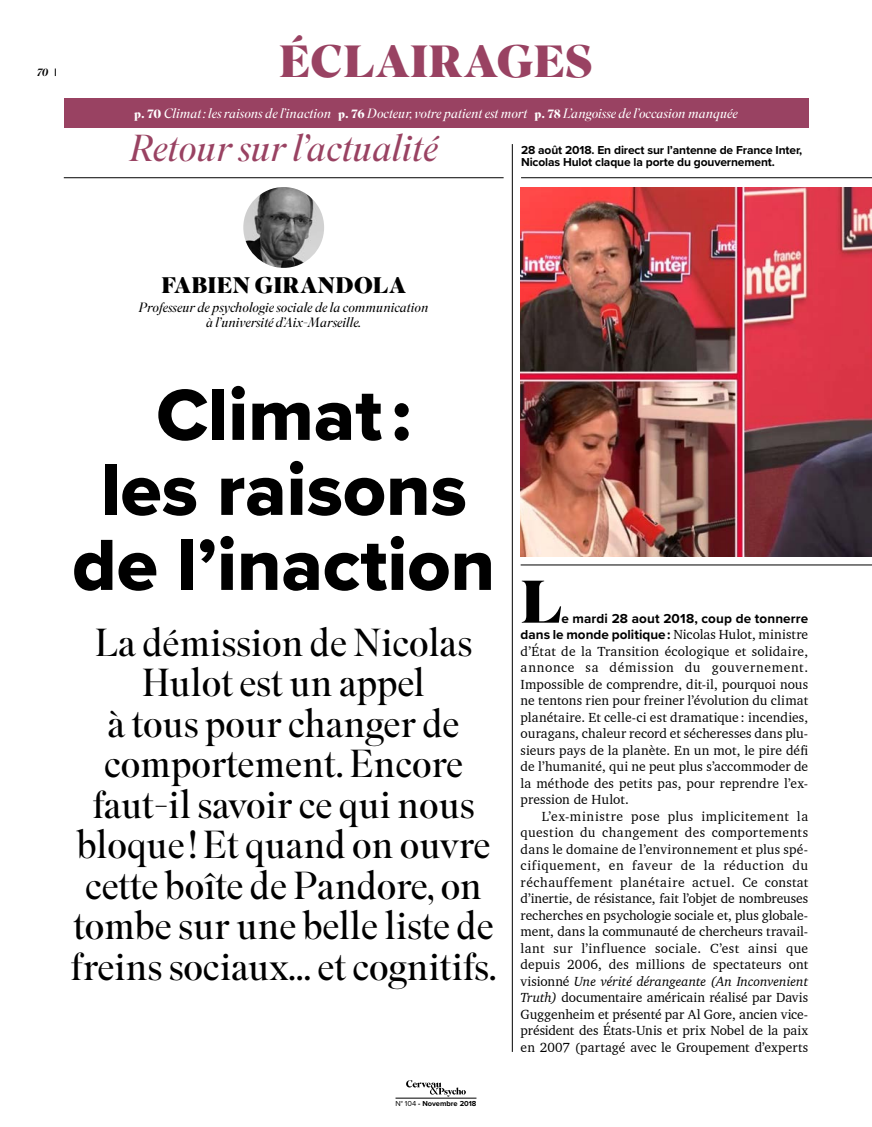
<style>
.page{position:relative;width:872px;height:1127px;background:#fff}
.page>*{position:absolute;margin:0;border:0;box-sizing:border-box;transform-origin:0 0}
.titre_proxima{font:75px/75px "Proxima Nova Extrabld";color:#000;text-align:center}
.texte_charter_pour_l{font:900 60px "Superior Title";color:#000}
.t1{font:900 45px "Superior Title";letter-spacing:.005em;color:#994262}
.chapo_superior{font:300 39px/40.5px "Superior Title";letter-spacing:-.01em;color:#000;text-align:center}
.t2{font:italic 300 37.5px "Superior Title";color:#994262}
.focus_nom{font:900 22.5px "Superior Title";letter-spacing:.005em;color:#000}
.texte_charter{font:13.5px/16.5px "Charter BT";letter-spacing:.005em;color:#000;text-align:justify}
.texte_charter_pour_l-2{font:13.5px/16.5px "Charter BT";letter-spacing:.01em;color:#000;text-align:justify}
.t3{font:italic 300 13.5px "Superior Title";color:#fff}
.focus_fonction{font:italic 300 13.5px/15px "Superior Title";color:#000;text-align:center}
.legende{font:700 12px/12px "Proxima Nova";letter-spacing:-.01em;color:#000}
.t4{font:italic 500 10.5px "Superior Title";color:#000}
.t5{font:700 7.5px "Proxima Nova";color:#000}
.s1{font-weight:700;font-style:normal;font-size:12px}
.s2{font-weight:400}
.s3{font-family:"Proxima Nova";font-weight:700}
.s4{font-style:italic}
</style>
<div class="page">
<img style="left:520px;top:187px;width:352px;height:370px">
<hr style="left:520px;top:565px;width:352px;height:1px;background:#000">
<hr style="left:512px;top:144px;width:1px;height:908px;background:#000">
<hr style="left:64px;top:177px;width:439px;height:1px;background:#000">
<hr style="left:521px;top:177px;width:351px;height:1px;background:#000">
<div style="left:64px;top:98px;width:744px;height:30px;background:#994262"></div>
<img style="left:243px;top:187px;width:81px;height:81px;border-radius:40px">
<svg style="left:406px;top:1080px;width:60px;height:16px"></svg>
<hr style="left:395px;top:1098px;width:81px;height:1px;background:#000">
<p class="t4" style="left:37px;top:66px;width:13px">70</p>
<h3 class="t1" style="left:279px;top:32px;width:315px">ÉCLAIRAGES</h3>
<p class="t3" style="left:134px;top:105px;width:605px"><span class="s1">p. 70</span> Climat: les raisons de l’inaction <span class="s1">p. 76</span> Docteur, votre patient est mort <span class="s1">p. 78</span> L’angoisse de l’occasion manquée</p>
<p class="t2" style="left:130px;top:125px;width:309px">Retour sur l’actualité</p>
<p class="legende" style="left:521px;top:143px;width:283px">28 août 2018. En direct sur l’antenne de France Inter,<br>Nicolas Hulot claque la porte du gouvernement.</p>
<p class="focus_nom" style="left:161px;top:270px;width:246px">FABIEN GIRANDOLA</p>
<p class="focus_fonction" style="left:139px;top:301px;width:291px">Professeur de psychologie sociale de la communication à l’université d’Aix-Marseille.</p>
<p class="titre_proxima" style="left:72px;top:376px;width:424px">Climat :<br>les raisons de l’inaction</p>
<p class="chapo_superior" style="left:71px;top:623px;width:428px">La démission de Nicolas<br>Hulot est un appel<br>à tous pour changer de comportement. Encore faut-il savoir ce qui nous bloque! Et quand on ouvre cette boîte de Pandore, on tombe sur une belle liste de freins sociaux... et cognitifs.</p>
<p class="t5" style="left:395px;top:1097px;width:82px"><span class="s2">N° 104</span> - Novembre 2018</p>
<p class="texte_charter_pour_l" style="left:520px;top:564px;width:43px">L</p>
<p class="texte_charter_pour_l-2" style="left:520px;top:609px;width:289px;text-indent:41px"><span class="s3">e mardi 28 aout 2018, coup de tonnerre dans le monde politique :</span> Nicolas Hulot, ministre d’État de la Transition écologique et solidaire, annonce sa démission du gouvernement.<br>Impossible de comprendre, dit-il, pourquoi nous ne tentons rien pour freiner l’évolution du climat planétaire. Et celle-ci est dramatique : incendies, ouragans, chaleur record et sécheresses dans plu&shy;sieurs pays de la planète. En un mot, le pire défi de l’humanité, qui ne peut plus s’accommoder de la méthode des petits pas, pour reprendre l’ex&shy;pression de Hulot.</p>
<p class="texte_charter" style="left:520px;top:807px;width:289px;text-indent:21px">L’ex-ministre pose plus implicitement la question du changement des comportements dans le domaine de l’environnement et plus spé&shy;cifiquement, en faveur de la réduction du réchauffement planétaire actuel. Ce constat d’inertie, de résistance, fait l’objet de nombreuses recherches en psychologie sociale et, plus globale&shy;ment, dans la communauté de chercheurs travail&shy;lant sur l’influence sociale. C’est ainsi que depuis 2006, des millions de spectateurs ont visionné <span class="s4">Une vérité dérangeante (An Inconvenient Truth)</span> documentaire américain réalisé par Davis Guggenheim et présenté par Al Gore, ancien vice&shy;président des États-Unis et prix Nobel de la paix en 2007 (partagé avec le Groupement d’experts</p>
</div>
